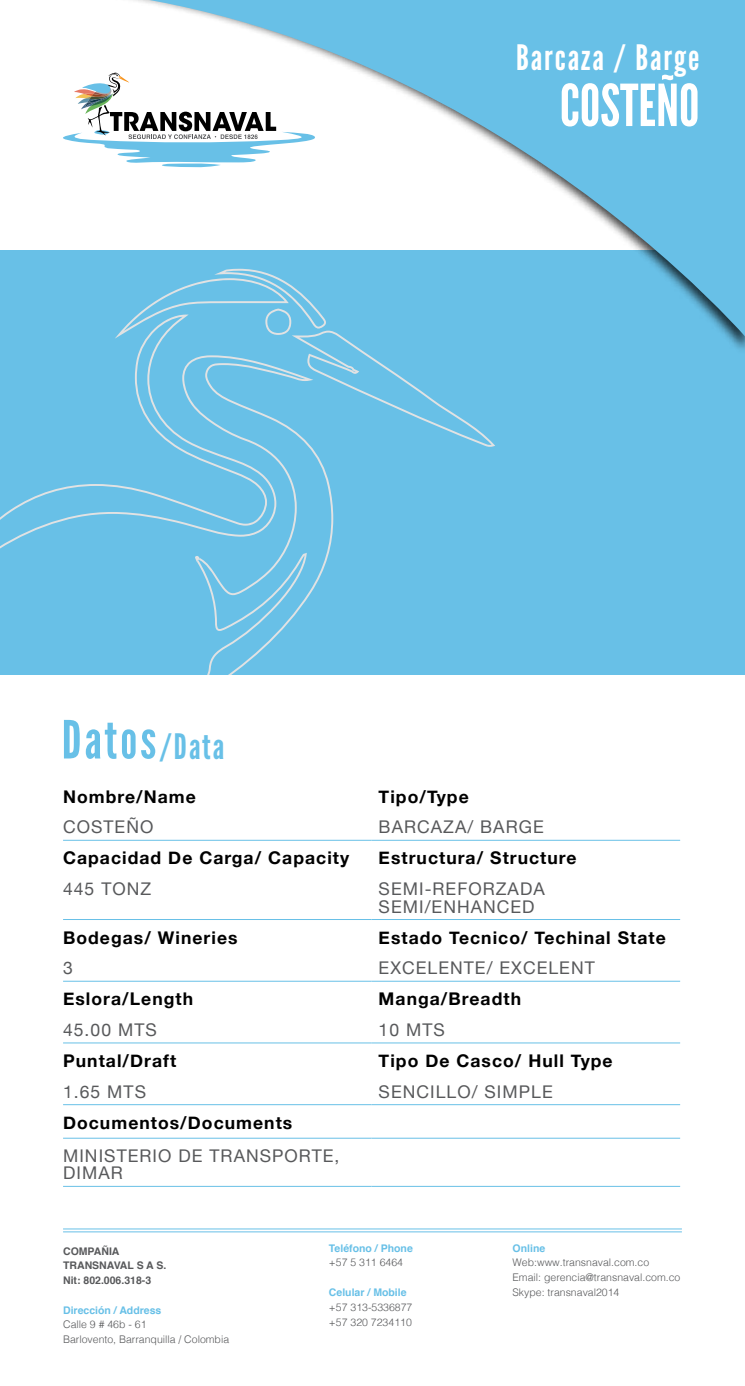
<style>
.page{position:relative;width:745px;height:1386px;background:#fff}
.page>*{position:absolute;margin:0;border:0;box-sizing:border-box;transform-origin:0 0}
.t1{font:57.75px "League Gothic";color:#fff}
.t2{font:52.5px "League Gothic";letter-spacing:.06em;color:#68c0e7}
.t3{font:35px "League Gothic";letter-spacing:.06em;color:#fff}
.t4{font:700 17.5px "Helvetica Neue";letter-spacing:.06em;color:#000}
.t5{font:17.5px/17.5px "Helvetica Neue";letter-spacing:.06em;color:#58595b}
.t6{font:300 10.5px/14.7px "Helvetica";color:#58595b}
.t7{font:700 10.5px "Helvetica";color:#68c0e7}
.t8{font:700 10.5px/14.7px "Helvetica";color:#58595b}
.s1{font-size:35px}
</style>
<div class="page">
<hr style="left:63px;top:1229px;width:618px;height:1px;background:#68c0e7">
<hr style="left:63px;top:1232px;width:618px;height:1px;background:#68c0e7">
<div style="left:0;top:250px;width:744px;height:424px;background:#68c0e7"></div>
<svg style="left:0;top:447px;width:182px;height:102px"></svg>
<svg style="left:182px;top:447px;width:151px;height:227px"></svg>
<svg style="left:134px;top:355px;width:361px;height:92px"></svg>
<svg style="left:195px;top:556px;width:4px;height:6px"></svg>
<svg style="left:63px;top:0;width:681px;height:353px;fill:#68c0e7"></svg>
<hr style="left:63px;top:840px;width:308px;height:1px;background:#68c0e7">
<hr style="left:371px;top:840px;width:308px;height:1px;background:#68c0e7">
<hr style="left:63px;top:919px;width:308px;height:1px;background:#68c0e7">
<hr style="left:371px;top:919px;width:308px;height:1px;background:#68c0e7">
<hr style="left:63px;top:981px;width:308px;height:1px;background:#68c0e7">
<hr style="left:371px;top:981px;width:308px;height:1px;background:#68c0e7">
<hr style="left:63px;top:1043px;width:308px;height:1px;background:#68c0e7">
<hr style="left:371px;top:1043px;width:308px;height:1px;background:#68c0e7">
<hr style="left:63px;top:1104px;width:308px;height:1px;background:#68c0e7">
<hr style="left:371px;top:1104px;width:308px;height:1px;background:#68c0e7">
<hr style="left:63px;top:1138px;width:308px;height:1px;background:#68c0e7">
<hr style="left:371px;top:1138px;width:308px;height:1px;background:#68c0e7">
<hr style="left:63px;top:1186px;width:308px;height:1px;background:#68c0e7">
<hr style="left:371px;top:1186px;width:308px;height:1px;background:#68c0e7">
<h2 class="t2" style="left:62px;top:709px;width:164px">Datos<span class="s1">/Data</span></h2>
<h3 class="t3" style="left:516px;top:37px;width:185px">Barcaza / Barge</h3>
<h1 class="t1" style="left:559px;top:71px;width:141px">COSTEÑO</h1>
<p class="t4" style="left:63px;top:783px;width:134px">Nombre/Name</p>
<p class="t4" style="left:378px;top:783px;width:92px">Tipo/Type</p>
<p class="t5" style="left:63px;top:819px;width:92px">COSTEÑO</p>
<p class="t5" style="left:378px;top:819px;width:166px">BARCAZA/ BARGE</p>
<p class="t4" style="left:63px;top:844px;width:287px">Capacidad De Carga/ Capacity</p>
<p class="t4" style="left:378px;top:844px;width:199px">Estructura/ Structure</p>
<p class="t5" style="left:63px;top:881px;width:90px">445 TONZ</p>
<p class="t5" style="left:378px;top:881px;width:167px">SEMI-REFORZADA<br>SEMI/ENHANCED</p>
<p class="t4" style="left:63px;top:924px;width:176px">Bodegas/ Wineries</p>
<p class="t4" style="left:378px;top:924px;width:288px">Estado Tecnico/ Techinal State</p>
<p class="t5" style="left:63px;top:960px;width:11px">3</p>
<p class="t5" style="left:378px;top:960px;width:217px">EXCELENTE/ EXCELENT</p>
<p class="t4" style="left:63px;top:985px;width:131px">Eslora/Length</p>
<p class="t4" style="left:378px;top:985px;width:144px">Manga/Breadth</p>
<p class="t5" style="left:63px;top:1022px;width:95px">45.00 MTS</p>
<p class="t5" style="left:378px;top:1022px;width:68px">10 MTS</p>
<p class="t4" style="left:63px;top:1047px;width:114px">Puntal/Draft</p>
<p class="t4" style="left:378px;top:1047px;width:235px">Tipo De Casco/ Hull Type</p>
<p class="t5" style="left:63px;top:1084px;width:84px">1.65 MTS</p>
<p class="t5" style="left:378px;top:1084px;width:175px">SENCILLO/ SIMPLE</p>
<p class="t4" style="left:63px;top:1109px;width:230px">Documentos/Documents</p>
<p class="t5" style="left:63px;top:1148px;width:278px">MINISTERIO DE TRANSPORTE,<br>DIMAR</p>
<p class="t8" style="left:63px;top:1244px;width:105px">COMPAÑIA<br>TRANSNAVAL S A S.<br>Nit: 802.006.318-3</p>
<p class="t7" style="left:63px;top:1302px;width:100px">Dirección / Address</p>
<p class="t6" style="left:63px;top:1317px;width:167px">Calle 9 # 46b - 61<br>Barlovento, Barranquilla / Colombia</p>
<p class="t7" style="left:329px;top:1239px;width:85px">Teléfono / Phone</p>
<p class="t6" style="left:329px;top:1255px;width:76px">+57 5 311 6464</p>
<p class="t7" style="left:329px;top:1284px;width:79px">Celular / Mobile</p>
<p class="t6" style="left:329px;top:1299px;width:85px">+57 313-5336877 +57 320 7234110</p>
<p class="t7" style="left:512px;top:1239px;width:34px">Online</p>
<p class="t6" style="left:512px;top:1255px;width:169px">Web:www.transnaval.com.co<br>Email: gerencia@transnaval.com.co<br>Skype: transnaval2014</p>
</div>
